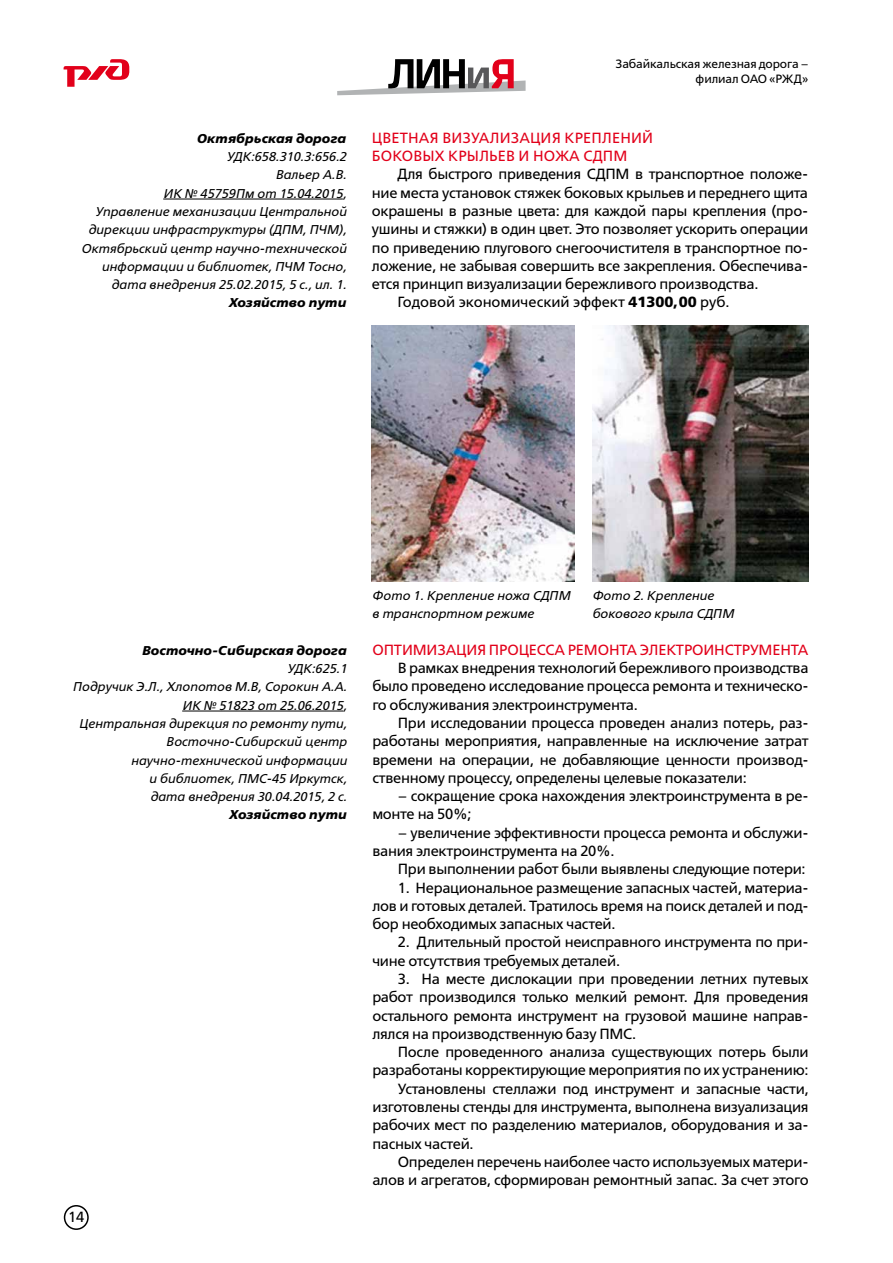
<style>
.page{position:relative;width:893px;height:1263px;background:#fff}
.page>*{position:absolute;margin:0;border:0;box-sizing:border-box;transform-origin:0 0}
.t1{font:14.7px/18.3px "FSRAILWAY Book";letter-spacing:-.02em;color:#000;text-align:justify}
.t2{font:14.7px/18.3px "FSRAILWAY Book";letter-spacing:.01em;color:#e2001a}
.t3{font:14.7px "FSRAILWAY Book";letter-spacing:-.01em;color:#e2001a}
.t4{font:14.7px "FSRAILWAY Book";color:#000}
.t5{font:italic 12.75px/18.3px "FSRAILWAY Book";color:#000}
.t6{font:italic 12.75px "FSRAILWAY Bold";color:#000}
.t7{font:12px/14.4px "FSRAILWAY Book";letter-spacing:-.01em;color:#000;text-align:right}
.s1{font-family:"FSRAILWAY Bold"}
</style>
<div class="page">
<div style="left:64px;top:1205px;width:25px;height:25px;border:2px solid #000;border-radius:50%"></div>
<svg style="left:64px;top:59px;width:65px;height:28px"></svg>
<svg style="left:337px;top:59px;width:189px;height:36px"></svg>
<hr style="left:163px;top:199px;width:180px;height:1px;background:#000">
<hr style="left:182px;top:711px;width:161px;height:1px;background:#000">
<img style="left:372px;top:326px;width:203px;height:256px">
<img style="left:592px;top:326px;width:217px;height:256px">
<p class="t6" style="left:197px;top:131px;width:151px">Октябрьская дорога</p>
<p class="t5" style="left:81px;top:148px;width:267px;text-align:right">УДК:658.310.3:656.2<br>Вальер А.В.<br>ИK № 45759Пм от 15.04.2015,<br>Управление механизации Центральной дирекции инфраструктуры (ДПМ, ПЧМ),<br>Октябрьский центр научно-технической информации и библиотек, ПЧМ Тосно, дата внедрения 25.02.2015, 5 c., ил. 1.</p>
<p class="t6" style="left:229px;top:295px;width:119px">Хозяйство пути</p>
<p class="t7" style="left:616px;top:57px;width:195px">Забайкальская железная дорога – филиал ОАО «РЖД»</p>
<p class="t2" style="left:372px;top:129px;width:283px">ЦВЕТНАЯ ВИЗУАЛИЗАЦИЯ КРЕПЛЕНИЙ<br>БОКОВЫХ КРЫЛЬЕВ И НОЖА СДПМ</p>
<p class="t1" style="left:397px;top:165px;width:412px">Для быстрого приведения СДПМ в транспортное положе-</p>
<p class="t1" style="left:372px;top:183px;width:438px">ние места установок стяжек боковых крыльев и переднего щита</p>
<p class="t1" style="left:372px;top:202px;width:438px">окрашены в разные цвета: для каждой пары крепления (про-</p>
<p class="t1" style="left:372px;top:220px;width:438px">ушины и стяжки) в один цвет. Это позволяет ускорить операции</p>
<p class="t1" style="left:372px;top:238px;width:438px">по приведению плугового снегоочистителя в транспортное по-</p>
<p class="t1" style="left:372px;top:257px;width:438px">ложение, не забывая совершить все закрепления. Обеспечива-</p>
<p class="t1" style="left:372px;top:275px;width:388px">ется принцип визуализации бережливого производства.</p>
<p class="t4" style="left:397px;top:294px;width:334px">Годовой экономический эффект <span class="s1">41300,00</span> руб.</p>
<p class="t6" style="left:142px;top:643px;width:206px">Восточно-Сибирская дорога</p>
<p class="t5" style="left:73px;top:660px;width:276px;text-align:right">УДК:625.1<br>Подручик Э.Л., Хлопотов М.В, Сорокин А.А.<br>ИK № 51823 от 25.06.2015,<br>Центральная дирекция по ремонту пути,<br>Восточно-Сибирский центр научно-технической информации<br>и библиотек, ПМС-45 Иркутск,<br>дата внедрения 30.04.2015, 2 c.</p>
<p class="t6" style="left:229px;top:807px;width:119px">Хозяйство пути</p>
<p class="t1" style="left:68px;top:1207px;width:18px">14</p>
<p class="t5" style="left:372px;top:586px;width:200px">Фото 1. Крепление ножа СДПМ в транспортном режиме</p>
<p class="t5" style="left:592px;top:586px;width:143px">Фото 2. Крепление бокового крыла СДПМ</p>
<p class="t3" style="left:372px;top:641px;width:438px">ОПТИМИЗАЦИЯ ПРОЦЕССА РЕМОНТА ЭЛЕКТРОИНСТРУМЕНТА</p>
<p class="t1" style="left:372px;top:659px;width:438px;text-indent:26px">В рамках внедрения технологий бережливого производства было проведено исследование процесса ремонта и техническо&shy;го обслуживания электроинструмента.</p>
<p class="t1" style="left:372px;top:714px;width:438px;text-indent:26px">При исследовании процесса проведен анализ потерь, раз&shy;работаны мероприятия, направленные на исключение затрат времени на операции, не добавляющие ценности производ&shy;ственному процессу, определены целевые показатели:</p>
<p class="t1" style="left:372px;top:787px;width:438px;text-indent:26px">– сокращение срока нахождения электроинструмента в ре&shy;монте на 50%;</p>
<p class="t1" style="left:372px;top:823px;width:438px;text-indent:26px">– увеличение эффективности процесса ремонта и обслужи&shy;вания электроинструмента на 20%.</p>
<p class="t1" style="left:398px;top:860px;width:409px">При выполнении работ были выявлены следующие потери:</p>
<p class="t1" style="left:372px;top:878px;width:438px;text-indent:26px">1. Нерациональное размещение запасных частей, материа&shy;лов и готовых деталей. Тратилось время на поиск деталей и под&shy;бор необходимых запасных частей.</p>
<p class="t1" style="left:372px;top:933px;width:438px;text-indent:26px">2. Длительный простой неисправного инструмента по при&shy;чине отсутствия требуемых деталей.</p>
<p class="t1" style="left:372px;top:970px;width:438px;text-indent:26px">3. На месте дислокации при проведении летних путевых работ производился только мелкий ремонт. Для проведения остального ремонта инструмент на грузовой машине направ&shy;лялся на производственную базу ПМС.</p>
<p class="t1" style="left:398px;top:1043px;width:412px">После проведенного анализа существующих потерь были</p>
<p class="t1" style="left:372px;top:1061px;width:438px">разработаны корректирующие мероприятия по их устранению:</p>
<p class="t1" style="left:398px;top:1079px;width:412px">Установлены стеллажи под инструмент и запасные части,</p>
<p class="t1" style="left:372px;top:1098px;width:438px">изготовлены стенды для инструмента, выполнена визуализация</p>
<p class="t1" style="left:372px;top:1116px;width:438px">рабочих мест по разделению материалов, оборудования и за-</p>
<p class="t1" style="left:372px;top:1134px;width:103px">пасных частей.</p>
<p class="t1" style="left:398px;top:1152px;width:412px">Определен перечень наиболее часто используемых матери-</p>
<p class="t1" style="left:372px;top:1171px;width:438px">алов и агрегатов, сформирован ремонтный запас. За счет этого</p>
</div>
